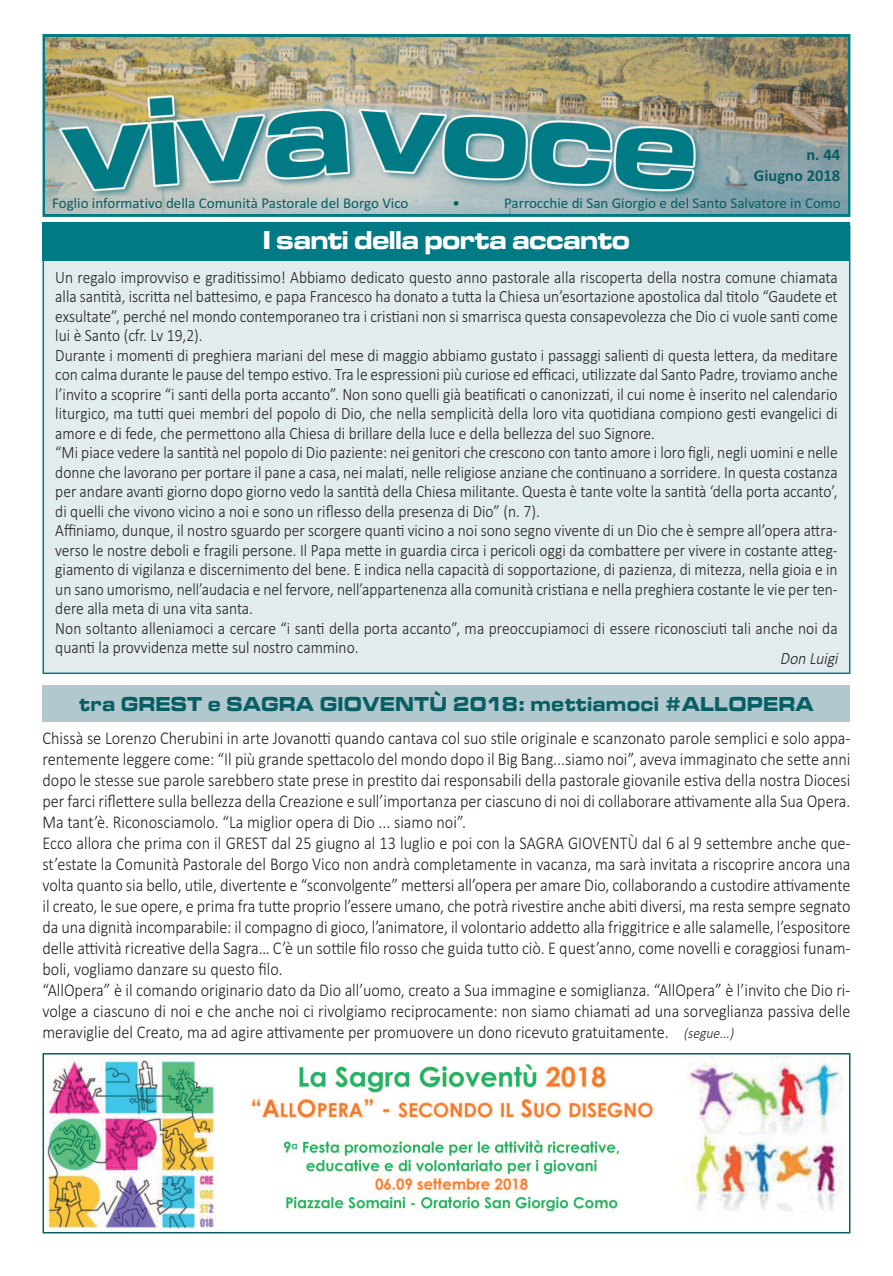
<style>
.page{position:relative;width:893px;height:1276px;background:#fff}
.page>*{position:absolute;margin:0;border:0;box-sizing:border-box;transform-origin:0 0}
.t1{font:27px "Microgramma D Bold Exte";color:#fff;scale:.9 1}
.t2{font:21px "Microgramma D Bold Exte";letter-spacing:.05em;color:#075e63;scale:.85 1}
.t3{font:300 18px/21px "Calibri";color:#231f20;scale:.9 1}
.t4{font:300 17.25px/19.5px "Calibri";color:#231f20;scale:.9 1}
.t5{font:italic 300 17.25px "Calibri";color:#231f20;scale:.9 1}
.t6{font:700 16.5px/21px "Calibri";color:#075e63;text-align:right}
.t7{font:15px "Calibri";color:#075e63}
.s1{font-style:italic;font-size:15px}
</style>
<div class="page">
<img style="left:46px;top:1056px;width:798px;height:173px">
<div style="left:43px;top:1053px;width:807px;height:180px;border:2px solid #075e63"></div>
<div style="left:44px;top:227px;width:805px;height:445px;background:#e2ebed"></div>
<div style="left:43px;top:223px;width:807px;height:38px;background:#007a84"></div>
<div style="left:43px;top:34px;width:807px;height:183px;border:3px solid #007a84"></div>
<img style="left:46px;top:37px;width:801px;height:177px">
<div style="left:43px;top:685px;width:807px;height:37px;background:#b0c8ce"></div>
<p class="t6" style="left:754px;top:144px;width:88px">n. 44<br>Giugno 2018</p>
<p class="t7" style="left:52px;top:194px;width:358px">Foglio informativo della Comunità Pastorale del Borgo Vico</p>
<p class="t7" style="left:453px;top:194px;width:9px">•</p>
<p class="t7" style="left:504px;top:194px;width:338px">Parrocchie di San Giorgio e del Santo Salvatore in Como</p>
<h1 class="t1" style="left:263px;top:224px;width:409px">I santi della porta accanto</h1>
<p class="t4" style="left:55px;top:267px;width:871px">Un regalo improvviso e graditissimo! Abbiamo dedicato questo anno pastorale alla riscoperta della nostra comune chiamata alla santità, iscritta nel battesimo, e papa Francesco ha donato a tutta la Chiesa un’esortazione apostolica dal titolo “Gaudete et exsultate”, perché nel mondo contemporaneo tra i cristiani non si smarrisca questa consapevolezza che Dio ci vuole santi come lui è Santo (cfr. Lv 19,2).<br>Durante i momenti di preghiera mariani del mese di maggio abbiamo gustato i passaggi salienti di questa lettera, da meditare con calma durante le pause del tempo estivo. Tra le espressioni più curiose ed efficaci, utilizzate dal Santo Padre, troviamo anche l’invito a scoprire “i santi della porta accanto”. Non sono quelli già beatificati o canonizzati, il cui nome è inserito nel calendario liturgico, ma tutti quei membri del popolo di Dio, che nella semplicità della loro vita quotidiana compiono gesti evangelici di amore e di fede, che permettono alla Chiesa di brillare della luce e della bellezza del suo Signore.<br>“Mi piace vedere la santità nel popolo di Dio paziente: nei genitori che crescono con tanto amore i loro figli, negli uomini e nelle donne che lavorano per portare il pane a casa, nei malati, nelle religiose anziane che continuano a sorridere. In questa costanza per andare avanti giorno dopo giorno vedo la santità della Chiesa militante. Questa è tante volte la santità ‘della porta accanto’, di quelli che vivono vicino a noi e sono un riflesso della presenza di Dio” (n. 7).<br>Affiniamo, dunque, il nostro sguardo per scorgere quanti vicino a noi sono segno vivente di un Dio che è sempre all’opera attra&shy;verso le nostre deboli e fragili persone. Il Papa mette in guardia circa i pericoli oggi da combattere per vivere in costante atteg&shy;giamento di vigilanza e discernimento del bene. E indica nella capacità di sopportazione, di pazienza, di mitezza, nella gioia e in un sano umorismo, nell’audacia e nel fervore, nell’appartenenza alla comunità cristiana e nella preghiera costante le vie per ten&shy;dere alla meta di una vita santa.<br>Non soltanto alleniamoci a cercare “i santi della porta accanto”, ma preoccupiamoci di essere riconosciuti tali anche noi da quanti la provvidenza mette sul nostro cammino.</p>
<p class="t5" style="left:780px;top:648px;width:70px">Don Luigi</p>
<p class="t2" style="left:80px;top:691px;width:865px">tra GREST e SAGRA GIOVENTÙ 2018: mettiamoci #ALLOPERA</p>
<p class="t3" style="left:42px;top:727px;width:899px">Chissà se Lorenzo Cherubini in arte Jovanotti quando cantava col suo stile originale e scanzonato parole semplici e solo appa&shy;rentemente leggere come: “Il più grande spettacolo del mondo dopo il Big Bang...siamo noi”, aveva immaginato che sette anni dopo le stesse sue parole sarebbero state prese in prestito dai responsabili della pastorale giovanile estiva della nostra Diocesi per farci riflettere sulla bellezza della Creazione e sull’importanza per ciascuno di noi di collaborare attivamente alla Sua Opera.<br>Ma tant’è. Riconosciamolo. “La miglior opera di Dio ... siamo noi”.<br>Ecco allora che prima con il GREST dal 25 giugno al 13 luglio e poi con la SAGRA GIOVENTÙ dal 6 al 9 settembre anche que&shy;st’estate la Comunità Pastorale del Borgo Vico non andrà completamente in vacanza, ma sarà invitata a riscoprire ancora una volta quanto sia bello, utile, divertente e “sconvolgente” mettersi all’opera per amare Dio, collaborando a custodire attivamente il creato, le sue opere, e prima fra tutte proprio l’essere umano, che potrà rivestire anche abiti diversi, ma resta sempre segnato da una dignità incomparabile: il compagno di gioco, l’animatore, il volontario addetto alla friggitrice e alle salamelle, l’espositore delle attività ricreative della Sagra… C’è un sottile filo rosso che guida tutto ciò. E quest’anno, come novelli e coraggiosi funam&shy;boli, vogliamo danzare su questo filo.<br>“AllOpera” è il comando originario dato da Dio all’uomo, creato a Sua immagine e somiglianza. “AllOpera” è l’invito che Dio ri&shy;volge a ciascuno di noi e che anche noi ci rivolgiamo reciprocamente: non siamo chiamati ad una sorveglianza passiva delle meraviglie del Creato, ma ad agire attivamente per promuovere un dono ricevuto gratuitamente. <span class="s1">(segue...)</span></p>
</div>
